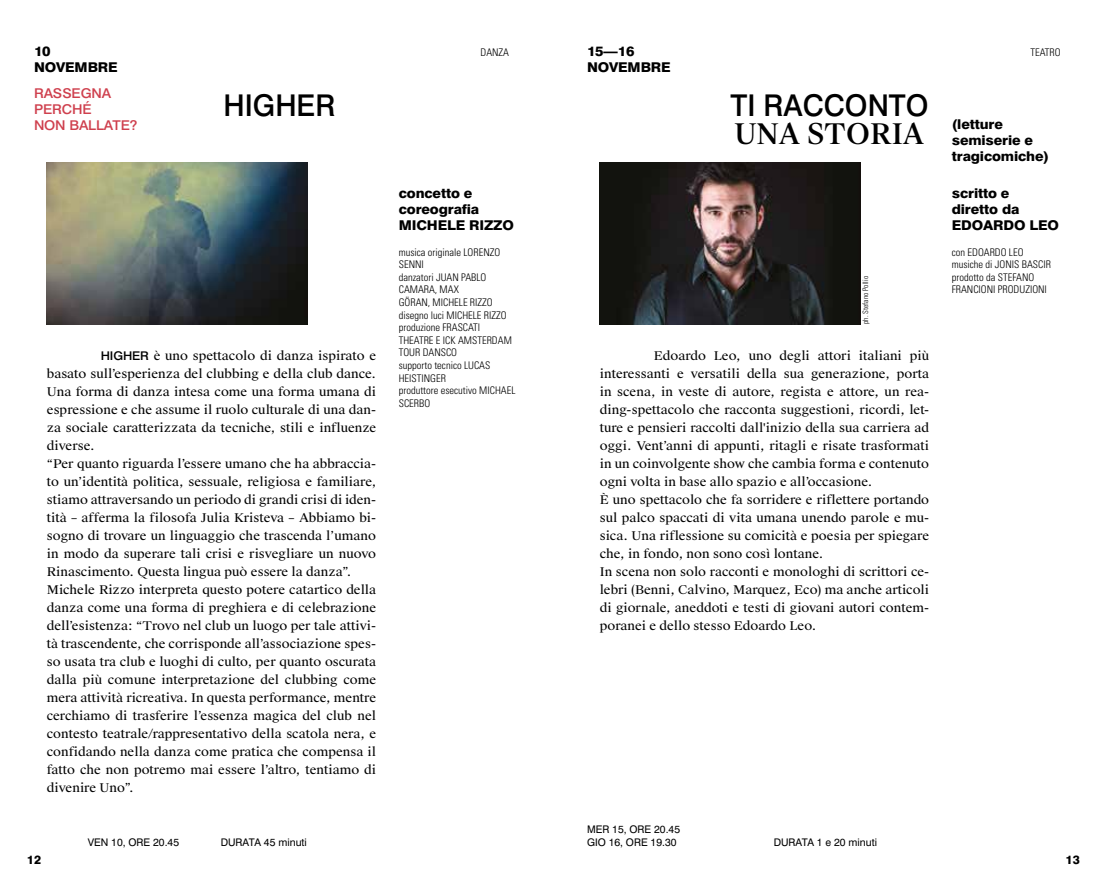
<style>
.page{position:relative;width:1106px;height:893px;background:#fff}
.page>*{position:absolute;margin:0;border:0;box-sizing:border-box;transform-origin:0 0}
.t1{font:500 30px "Swiss 721";color:#000}
.t2{font:500 28.5px "Suisse Works";color:#000}
.t3{font:800 13.5px/16.2px "Swiss 721";letter-spacing:-.01em;color:#000;scale:1.06 1}
.t4{font:500 13.5px/16.2px "Swiss 721";letter-spacing:-.01em;color:#cf404e;scale:1.06 1}
.t5{font:12px/18px "Suisse Works";color:#000;scale:1.06 1}
.t6{font:800 12px "Swiss 721";color:#000}
.t7{font:300 condensed 10.5px/12.6px "Univers LT Std";color:#000}
.t8{font:10.5px/12.6px "Swiss 721 Roman";color:#000}
.t9{font:300 condensed 7.5px "Univers LT Std";color:#000}
.s1{font-family:"Swiss 721";font-weight:500}
</style>
<div class="page">
<img style="left:47px;top:162px;width:261px;height:162px">
<img style="left:600px;top:162px;width:260px;height:162px">
<p class="t3" style="left:34px;top:43px;width:81px">10<br>NOVEMBRE</p>
<p class="t7" style="left:480px;top:46px;width:30px">DANZA</p>
<p class="t4" style="left:34px;top:85px;width:99px">RASSEGNA<br>PERCHÉ<br>NON BALLATE?</p>
<h1 class="t1" style="left:223px;top:87px;width:113px">HIGHER</h1>
<p class="t5" style="left:47px;top:347px;width:312px;text-indent:54px"><span class="s1">HIGHER</span> è uno spettacolo di danza ispirato e basato sull’esperienza del clubbing e della club dance.<br>Una forma di danza intesa come una forma umana di espressione e che assume il ruolo culturale di una dan&shy;za sociale caratterizzata da tecniche, stili e influenze diverse.<br>“Per quanto riguarda l’essere umano che ha abbraccia&shy;to un’identità politica, sessuale, religiosa e familiare, stiamo attraversando un periodo di grandi crisi di iden&shy;tità – afferma la filosofa Julia Kristeva – Abbiamo bi&shy;sogno di trovare un linguaggio che trascenda l’umano in modo da superare tali crisi e risvegliare un nuovo Rinascimento. Questa lingua può essere la danza”.<br>Michele Rizzo interpreta questo potere catartico della danza come una forma di preghiera e di celebrazione dell’esistenza: “Trovo nel club un luogo per tale attivi&shy;tà trascendente, che corrisponde all’associazione spes&shy;so usata tra club e luoghi di culto, per quanto oscurata dalla più comune interpretazione del clubbing come mera attività ricreativa. In questa performance, mentre cerchiamo di trasferire l’essenza magica del club nel contesto teatrale/rappresentativo della scatola nera, e confidando nella danza come pratica che compensa il fatto che non potremo mai essere l’altro, tentiamo di divenire Uno”.</p>
<p class="t8" style="left:88px;top:836px;width:93px">VEN 10, ORE 20.45</p>
<p class="t8" style="left:221px;top:836px;width:88px">DURATA 45 minuti</p>
<p class="t3" style="left:399px;top:185px;width:110px">concetto e coreografia<br>MICHELE RIZZO</p>
<p class="t7" style="left:399px;top:246px;width:118px">musica originale LORENZO<br>SENNI<br>danzatori JUAN PABLO<br>CAMARA, MAX<br>GÖRAN, MICHELE RIZZO disegno luci MICHELE RIZZO produzione FRASCATI<br>THEATRE E ICK AMSTERDAM<br>TOUR DANSCO<br>supporto tecnico LUCAS<br>HEISTINGER<br>produttore esecutivo MICHAEL<br>SCERBO</p>
<p class="t3" style="left:587px;top:43px;width:81px">15—16<br>NOVEMBRE</p>
<h1 class="t1" style="left:730px;top:87px;width:199px">TI RACCONTO</h1>
<h2 class="t2" style="left:734px;top:116px;width:191px">UNA STORIA</h2>
<p class="t9" style="left:861px;top:324px;width:49px;rotate:-90deg">ph. Stefano Pollio</p>
<p class="t5" style="left:600px;top:347px;width:312px;text-indent:54px">Edoardo Leo, uno degli attori italiani più interessanti e versatili della sua generazione, porta in scena, in veste di autore, regista e attore, un rea&shy;ding-spettacolo che racconta suggestioni, ricordi, let&shy;ture e pensieri raccolti dall'inizio della sua carriera ad oggi. Vent’anni di appunti, ritagli e risate trasformati in un coinvolgente show che cambia forma e contenuto ogni volta in base allo spazio e all’occasione.<br>È uno spettacolo che fa sorridere e riflettere portando sul palco spaccati di vita umana unendo parole e mu&shy;sica. Una riflessione su comicità e poesia per spiegare che, in fondo, non sono così lontane.<br>In scena non solo racconti e monologhi di scrittori ce&shy;lebri (Benni, Calvino, Marquez, Eco) ma anche articoli di giornale, aneddoti e testi di giovani autori contem&shy;poranei e dello stesso Edoardo Leo.</p>
<p class="t7" style="left:1030px;top:46px;width:32px">TEATRO</p>
<p class="t3" style="left:951px;top:116px;width:93px">(letture semiserie e tragicomiche)</p>
<p class="t3" style="left:951px;top:185px;width:103px">scritto e diretto da<br>EDOARDO LEO</p>
<p class="t7" style="left:951px;top:246px;width:101px">con EDOARDO LEO musiche di JONIS BASCIR prodotto da STEFANO<br>FRANCIONI PRODUZIONI</p>
<p class="t8" style="left:587px;top:823px;width:95px">MER 15, ORE 20.45<br>GIO 16, ORE 19.30</p>
<p class="t8" style="left:773px;top:836px;width:105px">DURATA 1 e 20 minuti</p>
<p class="t6" style="left:27px;top:852px;width:16px">12</p>
<p class="t6" style="left:1065px;top:852px;width:16px">13</p>
</div>
